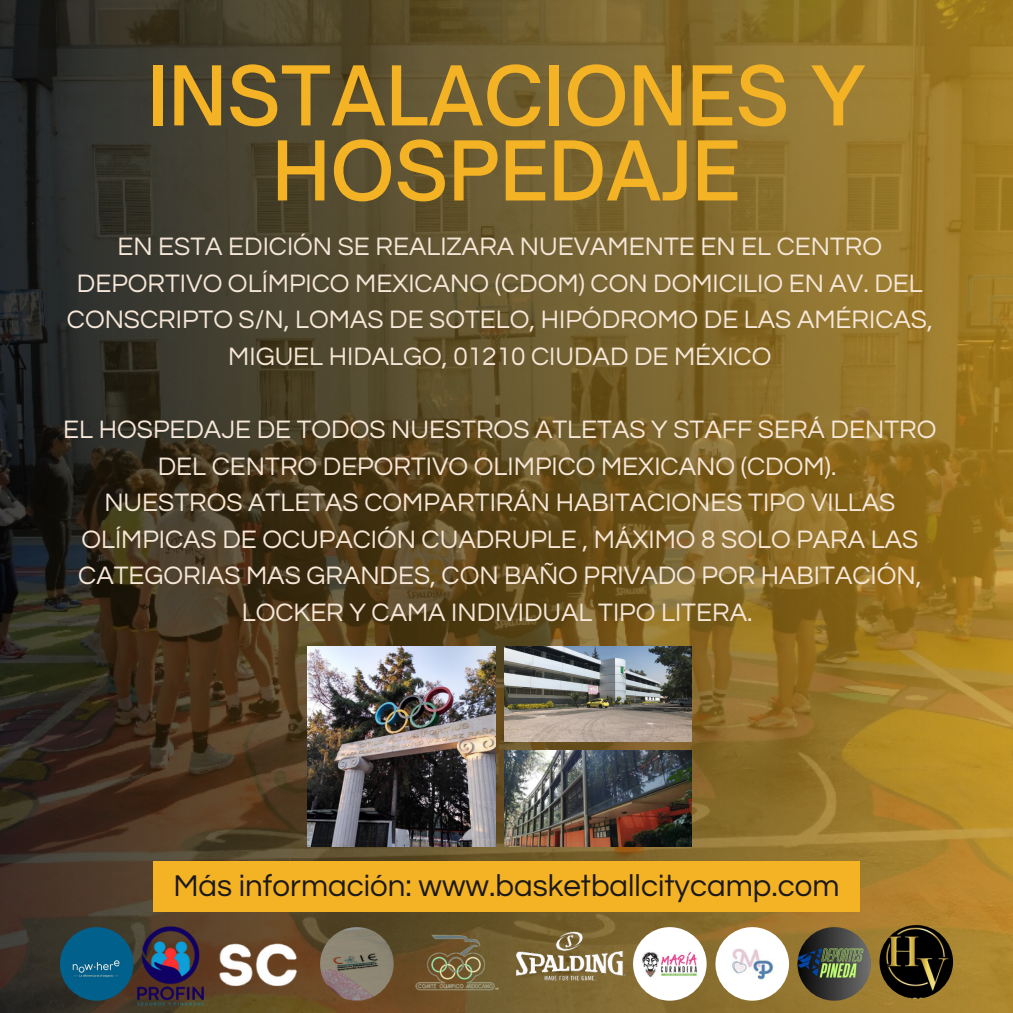
<style>
.page{position:relative;width:1013px;height:1013px;background:#fff}
.page>*{position:absolute;margin:0;border:0;box-sizing:border-box;transform-origin:0 0}
.t1{font:500 78.75px/75px "Open Sauce One";color:#f4b324;text-align:center}
.t2{font:31.25px "Questrial";color:#1c191a}
.t3{font:26.25px/36.5px "Questrial";color:#f6e7d8;text-align:center}
</style>
<div class="page">
<img style="left:0;top:0;width:1012px;height:1012px">
<img style="left:308px;top:646px;width:187px;height:200px">
<img style="left:504px;top:646px;width:187px;height:96px">
<img style="left:504px;top:750px;width:187px;height:96px">
<div style="left:153px;top:860px;width:706px;height:51px;background:#f4b324"></div>
<img style="left:210px;top:927px;width:98px;height:73px">
<img style="left:523px;top:912px;width:109px;height:99px">
<img style="left:388px;top:911px;width:135px;height:101px">
<img style="left:133px;top:920px;width:77px;height:88px">
<img style="left:633px;top:927px;width:73px;height:73px;border-radius:50%">
<img style="left:715px;top:927px;width:74px;height:73px;border-radius:50%">
<img style="left:797px;top:927px;width:74px;height:73px;border-radius:50%">
<img style="left:60px;top:927px;width:73px;height:73px;border-radius:50%">
<img style="left:879px;top:925px;width:74px;height:73px;border-radius:50%">
<img style="left:320px;top:927px;width:73px;height:73px;border-radius:50%">
<p class="t1" style="left:148px;top:58px;width:719px">INSTALACIONES Y<br>HOSPEDAJE</p>
<p class="t3" style="left:67px;top:229px;width:867px">EN ESTA EDICIÓN SE REALIZARA NUEVAMENTE EN EL CENTRO DEPORTIVO OLÍMPICO MEXICANO (CDOM) CON DOMICILIO EN AV. DEL CONSCRIPTO S/N, LOMAS DE SOTELO, HIPÓDROMO DE LAS AMÉRICAS, MIGUEL HIDALGO, 01210 CIUDAD DE MÉXICO</p>
<p class="t3" style="left:63px;top:411px;width:874px">EL HOSPEDAJE DE TODOS NUESTROS ATLETAS Y STAFF SERÁ DENTRO<br>DEL CENTRO DEPORTIVO OLIMPICO MEXICANO (CDOM).</p>
<p class="t3" style="left:78px;top:485px;width:844px">NUESTROS ATLETAS COMPARTIRÁN HABITACIONES TIPO VILLAS OLÍMPICAS DE OCUPACIÓN CUADRUPLE , MÁXIMO 8 SOLO PARA LAS CATEGORIAS MAS GRANDES, CON BAÑO PRIVADO POR HABITACIÓN, LOCKER Y CAMA INDIVIDUAL TIPO LITERA.</p>
<h1 class="t2" style="left:173px;top:869px;width:667px">Más información: www.basketballcitycamp.com</h1>
</div>
